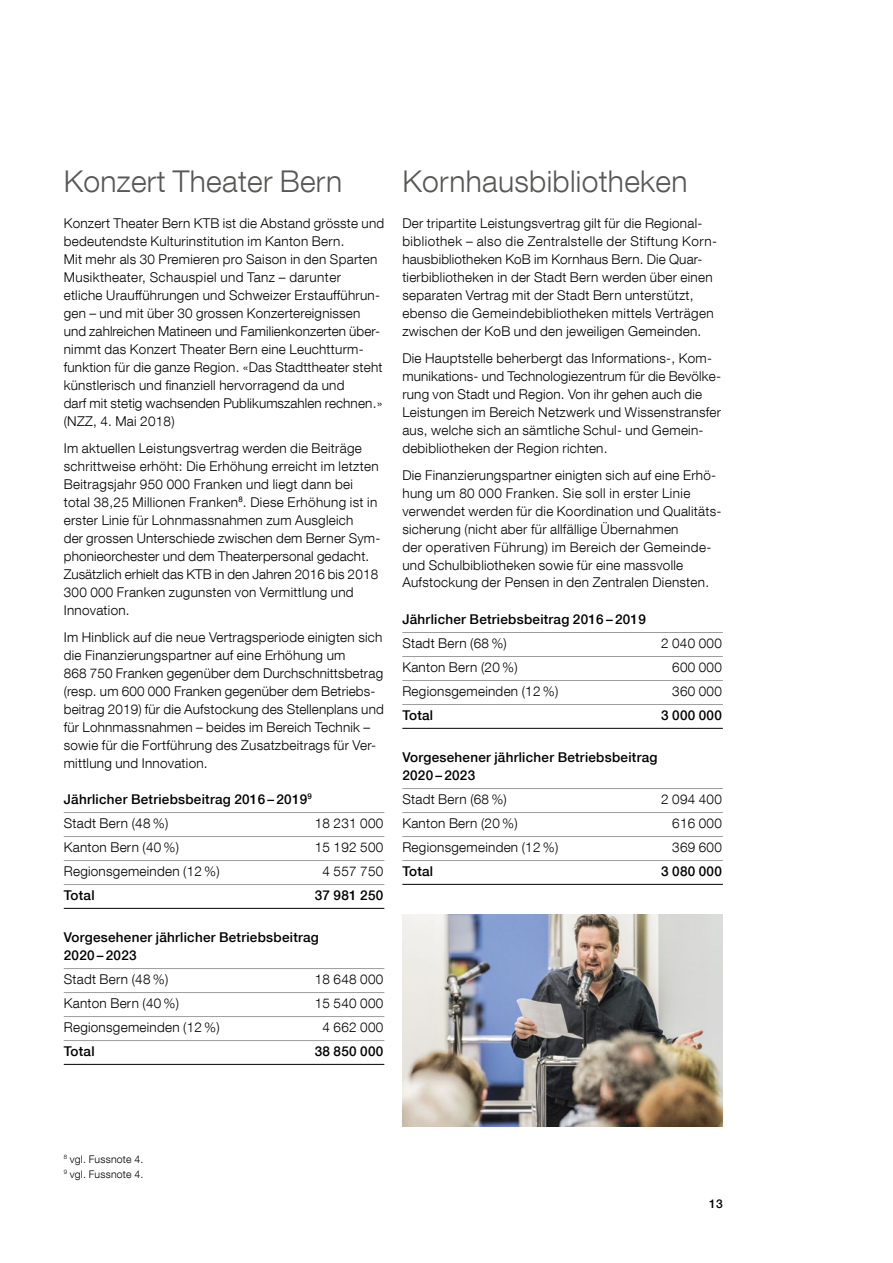
<style>
.page{position:relative;width:893px;height:1263px;background:#fff}
.page>*{position:absolute;margin:0;border:0;box-sizing:border-box;transform-origin:0 0}
.t1{font:300 30px "Helvetica Neue LT Com";letter-spacing:.01em;color:#575756}
.t2{font:300 13.5px/18px "Helvetica Neue LT Com";letter-spacing:.02em;color:#000}
.t3{font:500 13.5px/18px "Helvetica Neue LT Com";letter-spacing:.02em;color:#000}
.t4{font:500 12px "Helvetica Neue LT Com";color:#000}
.t5{font:300 10.5px/15px "Helvetica Neue LT Com";letter-spacing:.02em;color:#000}
.s1{font-weight:300}
</style>
<div class="page">
<img style="left:402px;top:914px;width:321px;height:213px">
<hr style="left:64px;top:812px;width:320px;height:1px;background:#9d9d9c">
<hr style="left:64px;top:836px;width:320px;height:1px;background:#9d9d9c">
<hr style="left:64px;top:860px;width:320px;height:1px;background:#9d9d9c">
<hr style="left:64px;top:884px;width:320px;height:1px;background:#9d9d9c">
<hr style="left:64px;top:908px;width:320px;height:1px;background:#000">
<hr style="left:64px;top:968px;width:320px;height:1px;background:#9d9d9c">
<hr style="left:64px;top:992px;width:320px;height:1px;background:#9d9d9c">
<hr style="left:64px;top:1016px;width:320px;height:1px;background:#9d9d9c">
<hr style="left:64px;top:1040px;width:320px;height:1px;background:#9d9d9c">
<hr style="left:64px;top:1064px;width:320px;height:1px;background:#000">
<hr style="left:402px;top:632px;width:321px;height:1px;background:#9d9d9c">
<hr style="left:402px;top:656px;width:321px;height:1px;background:#9d9d9c">
<hr style="left:402px;top:680px;width:321px;height:1px;background:#9d9d9c">
<hr style="left:402px;top:704px;width:321px;height:1px;background:#9d9d9c">
<hr style="left:402px;top:728px;width:321px;height:1px;background:#000">
<hr style="left:402px;top:788px;width:321px;height:1px;background:#9d9d9c">
<hr style="left:402px;top:812px;width:321px;height:1px;background:#9d9d9c">
<hr style="left:402px;top:836px;width:321px;height:1px;background:#9d9d9c">
<hr style="left:402px;top:860px;width:321px;height:1px;background:#9d9d9c">
<hr style="left:402px;top:884px;width:321px;height:1px;background:#000">
<h1 class="t1" style="left:64px;top:162px;width:280px">Konzert Theater Bern</h1>
<p class="t2" style="left:64px;top:213px;width:322px">Konzert Theater Bern KTB ist die Abstand grösste und bedeutendste Kulturinstitution im Kanton Bern.<br>Mit mehr als 30 Premieren pro Saison in den Sparten Musiktheater, Schauspiel und Tanz – darunter<br>etliche Uraufführungen und Schweizer Erstaufführun&shy;gen – und mit über 30 grossen Konzertereignissen und zahlreichen Matineen und Familienkonzerten über&shy;nimmt das Konzert Theater Bern eine Leuchtturm&shy;funktion für die ganze Region. «Das Stadttheater steht künstlerisch und finanziell hervorragend da und<br>darf mit stetig wachsenden Publikumszahlen rechnen.» (NZZ, 4. Mai 2018)</p>
<p class="t2" style="left:64px;top:438px;width:318px">Im aktuellen Leistungsvertrag werden die Beiträge schrittweise erhöht: Die Erhöhung erreicht im letzten Beitragsjahr 950 000 Franken und liegt dann bei total 38,25 Millionen Franken<sup>8</sup>. Diese Erhöhung ist in erster Linie für Lohnmassnahmen zum Ausgleich<br>der grossen Unterschiede zwischen dem Berner Sym&shy;phonieorchester und dem Theaterpersonal gedacht.<br>Zusätzlich erhielt das KTB in den Jahren 2016 bis 2018<br>300 000 Franken zugunsten von Vermittlung und Innovation.</p>
<p class="t2" style="left:64px;top:627px;width:322px">Im Hinblick auf die neue Vertragsperiode einigten sich die Finanzierungspartner auf eine Erhöhung um<br>868 750 Franken gegenüber dem Durchschnittsbetrag (resp. um 600 000 Franken gegenüber dem Betriebs&shy;beitrag 2019) für die Aufstockung des Stellenplans und für Lohnmassnahmen – beides im Bereich Technik – sowie für die Fortführung des Zusatzbeitrags für Ver&shy;mittlung und Innovation.</p>
<p class="t3" style="left:64px;top:786px;width:250px;line-height:24px">Jährlicher Betriebsbeitrag 2016 – 2019<sup>9<br></sup><span class="s1">Stadt Bern (48 %)</span></p>
<p class="t2" style="left:315px;top:813px;width:70px">18 231 000</p>
<p class="t2" style="left:64px;top:837px;width:117px">Kanton Bern (40 %)</p>
<p class="t2" style="left:315px;top:837px;width:70px">15 192 500</p>
<p class="t2" style="left:64px;top:861px;width:157px">Regionsgemeinden (12 %)</p>
<p class="t2" style="left:323px;top:861px;width:62px">4 557 750</p>
<p class="t3" style="left:64px;top:886px;width:32px">Total</p>
<p class="t3" style="left:315px;top:886px;width:70px">37 981 250</p>
<p class="t3" style="left:64px;top:928px;width:257px">Vorgesehener jährlicher Betriebsbeitrag<br>2020 – 2023</p>
<p class="t2" style="left:64px;top:969px;width:106px">Stadt Bern (48 %)</p>
<p class="t2" style="left:315px;top:969px;width:70px">18 648 000</p>
<p class="t2" style="left:64px;top:993px;width:117px">Kanton Bern (40 %)</p>
<p class="t2" style="left:315px;top:993px;width:70px">15 540 000</p>
<p class="t2" style="left:64px;top:1017px;width:157px">Regionsgemeinden (12 %)</p>
<p class="t2" style="left:323px;top:1017px;width:62px">4 662 000</p>
<p class="t3" style="left:64px;top:1042px;width:32px">Total</p>
<p class="t3" style="left:315px;top:1042px;width:70px">38 850 000</p>
<h1 class="t1" style="left:402px;top:162px;width:287px">Kornhausbibliotheken</h1>
<p class="t2" style="left:402px;top:213px;width:316px">Der tripartite Leistungsvertrag gilt für die Regional&shy;bibliothek – also die Zentralstelle der Stiftung Korn&shy;hausbibliotheken KoB im Kornhaus Bern. Die Quar&shy;tierbibliotheken in der Stadt Bern werden über einen separaten Vertrag mit der Stadt Bern unterstützt, ebenso die Gemeindebibliotheken mittels Verträgen zwischen der KoB und den jeweiligen Gemeinden.</p>
<p class="t2" style="left:402px;top:348px;width:320px">Die Hauptstelle beherbergt das Informations-, Kom&shy;munikations- und Technologiezentrum für die Bevölke&shy;rung von Stadt und Region. Von ihr gehen auch die Leistungen im Bereich Netzwerk und Wissenstransfer aus, welche sich an sämtliche Schul- und Gemein&shy;debibliotheken der Region richten.</p>
<p class="t2" style="left:402px;top:465px;width:321px">Die Finanzierungspartner einigten sich auf eine Erhö&shy;hung um 80 000 Franken. Sie soll in erster Linie verwendet werden für die Koordination und Qualitäts&shy;sicherung (nicht aber für allfällige Übernahmen<br>der operativen Führung) im Bereich der Gemeinde&shy;und Schulbibliotheken sowie für eine massvolle Aufstockung der Pensen in den Zentralen Diensten.</p>
<p class="t3" style="left:402px;top:609px;width:245px">Jährlicher Betriebsbeitrag 2016 – 2019</p>
<p class="t2" style="left:402px;top:633px;width:106px">Stadt Bern (68 %)</p>
<p class="t2" style="left:661px;top:633px;width:62px">2 040 000</p>
<p class="t2" style="left:402px;top:657px;width:117px">Kanton Bern (20 %)</p>
<p class="t2" style="left:672px;top:657px;width:51px">600 000</p>
<p class="t2" style="left:402px;top:681px;width:157px">Regionsgemeinden (12 %)</p>
<p class="t2" style="left:672px;top:681px;width:51px">360 000</p>
<p class="t3" style="left:402px;top:705px;width:32px">Total</p>
<p class="t3" style="left:661px;top:705px;width:62px">3 000 000</p>
<p class="t3" style="left:402px;top:747px;width:257px">Vorgesehener jährlicher Betriebsbeitrag<br>2020 – 2023</p>
<p class="t2" style="left:402px;top:789px;width:106px">Stadt Bern (68 %)</p>
<p class="t2" style="left:661px;top:789px;width:62px">2 094 400</p>
<p class="t2" style="left:402px;top:813px;width:117px">Kanton Bern (20 %)</p>
<p class="t2" style="left:672px;top:813px;width:51px">616 000</p>
<p class="t2" style="left:402px;top:837px;width:157px">Regionsgemeinden (12 %)</p>
<p class="t2" style="left:672px;top:837px;width:51px">369 600</p>
<p class="t3" style="left:402px;top:861px;width:32px">Total</p>
<p class="t3" style="left:661px;top:861px;width:62px">3 080 000</p>
<p class="t5" style="left:64px;top:1151px;width:81px"><sup>8</sup> vgl. Fussnote 4.<br><sup>9</sup> vgl. Fussnote 4.</p>
<p class="t4" style="left:709px;top:1196px;width:15px">13</p>
</div>
